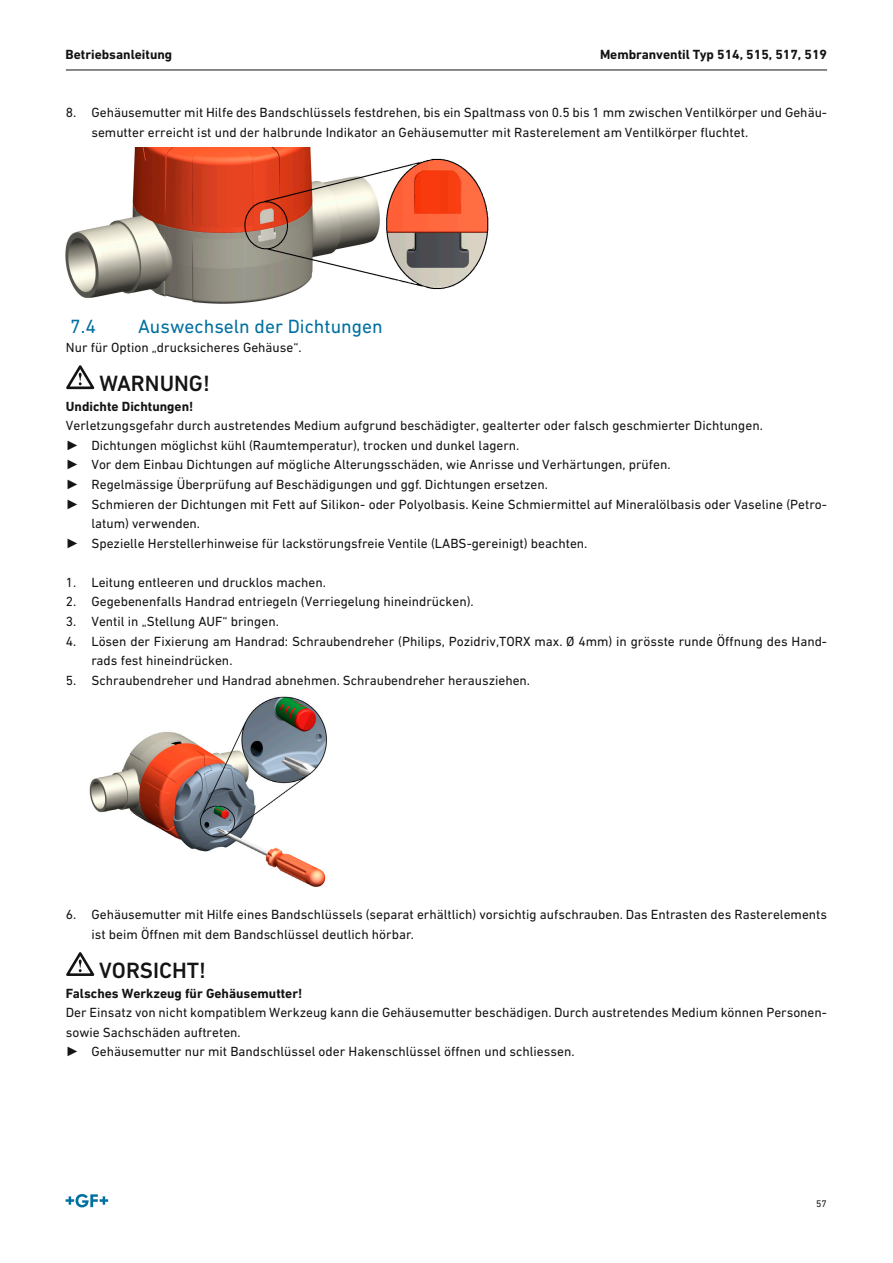
<style>
.page{position:relative;width:893px;height:1263px;background:#fff}
.page>*{position:absolute;margin:0;border:0;box-sizing:border-box;transform-origin:0 0}
.Chapter-Title-15pt-B{font:500 22.5px "DIN Next W1 G";color:#131413}
.t1{font:19.5px "DIN Next W1 G";color:#0070a0}
.Copy-Text-9pt-Black{font:13.5px/19.5px "DIN Next W1 G";color:#131413}
.Copy-Text-9pt-Black-2{font:700 13.5px "DIN Next W1 G";color:#131413}
.t2{font:9.75px "DIN Next W1 G";color:#131413}
.s1{font-family:"Arial"}
</style>
<div class="page">
<svg style="left:66px;top:1194px;width:42px;height:13px"></svg>
<hr style="left:66px;top:70px;width:761px;height:1px;background:#131413">
<img style="left:66px;top:147px;width:423px;height:157px">
<svg style="left:66px;top:365px;width:28px;height:24px"></svg>
<img style="left:89px;top:696px;width:238px;height:191px">
<svg style="left:66px;top:952px;width:28px;height:24px"></svg>
<p class="Copy-Text-9pt-Black-2" style="left:66px;top:46px;width:108px">Betriebsanleitung</p>
<p class="Copy-Text-9pt-Black-2" style="left:600px;top:46px;width:229px">Membranventil Typ 514, 515, 517, 519</p>
<p class="Copy-Text-9pt-Black" style="left:91px;top:103px;width:737px;text-indent:-26px">8. Gehäusemutter mit Hilfe des Bandschlüssels festdrehen, bis ein Spaltmass von 0.5 bis 1 mm zwischen Ventilkörper und Gehäu&shy;semutter erreicht ist und der halbrunde Indikator an Gehäusemutter mit Rasterelement am Ventilkörper fluchtet.</p>
<p class="t1" style="left:70px;top:315px;width:27px">7.4</p>
<p class="t1" style="left:138px;top:315px;width:246px">Auswechseln der Dichtungen</p>
<p class="Copy-Text-9pt-Black" style="left:66px;top:338px;width:237px">Nur für Option „drucksicheres Gehäuse“.</p>
<p class="Chapter-Title-15pt-B" style="left:99px;top:370px;width:112px">WARNUNG!</p>
<p class="Copy-Text-9pt-Black-2" style="left:66px;top:398px;width:129px">Undichte Dichtungen!</p>
<p class="Copy-Text-9pt-Black" style="left:66px;top:416px;width:698px">Verletzungsgefahr durch austretendes Medium aufgrund beschädigter, gealterter oder falsch geschmierter Dichtungen.</p>
<p class="Copy-Text-9pt-Black" style="left:66px;top:435px;width:455px"><span class="s1">►</span> Dichtungen möglichst kühl (Raumtemperatur), trocken und dunkel lagern.</p>
<p class="Copy-Text-9pt-Black" style="left:66px;top:455px;width:606px"><span class="s1">►</span> Vor dem Einbau Dichtungen auf mögliche Alterungsschäden, wie Anrisse und Verhärtungen, prüfen.</p>
<p class="Copy-Text-9pt-Black" style="left:66px;top:474px;width:484px"><span class="s1">►</span> Regelmässige Überprüfung auf Beschädigungen und ggf. Dichtungen ersetzen.</p>
<p class="Copy-Text-9pt-Black" style="left:91px;top:494px;width:737px;text-indent:-26px"><span class="s1">►</span> Schmieren der Dichtungen mit Fett auf Silikon- oder Polyolbasis. Keine Schmiermittel auf Mineralölbasis oder Vaseline (Petro&shy;latum) verwenden.</p>
<p class="Copy-Text-9pt-Black" style="left:66px;top:533px;width:523px"><span class="s1">►</span> Spezielle Herstellerhinweise für lackstörungsfreie Ventile (LABS-gereinigt) beachten.</p>
<p class="Copy-Text-9pt-Black" style="left:66px;top:572px;width:262px">1. Leitung entleeren und drucklos machen.</p>
<p class="Copy-Text-9pt-Black" style="left:66px;top:592px;width:409px">2. Gegebenenfalls Handrad entriegeln (Verriegelung hineindrücken).</p>
<p class="Copy-Text-9pt-Black" style="left:66px;top:611px;width:214px">3. Ventil in „Stellung AUF“ bringen.</p>
<p class="Copy-Text-9pt-Black" style="left:91px;top:631px;width:737px;text-indent:-26px">4. Lösen der Fixierung am Handrad: Schraubendreher (Philips, Pozidriv,TORX max. Ø 4mm) in grösste runde Öffnung des Hand&shy;rads fest hineindrücken.</p>
<p class="Copy-Text-9pt-Black" style="left:66px;top:670px;width:466px">5. Schraubendreher und Handrad abnehmen. Schraubendreher herausziehen.</p>
<p class="Copy-Text-9pt-Black" style="left:91px;top:905px;width:737px;text-indent:-26px">6. Gehäusemutter mit Hilfe eines Bandschlüssels (separat erhältlich) vorsichtig aufschrauben. Das Entrasten des Rasterelements ist beim Öffnen mit dem Bandschlüssel deutlich hörbar.</p>
<p class="Chapter-Title-15pt-B" style="left:99px;top:957px;width:108px">VORSICHT!</p>
<p class="Copy-Text-9pt-Black-2" style="left:66px;top:985px;width:238px">Falsches Werkzeug für Gehäusemutter!</p>
<p class="Copy-Text-9pt-Black" style="left:66px;top:1003px;width:763px">Der Einsatz von nicht kompatiblem Werkzeug kann die Gehäusemutter beschädigen. Durch austretendes Medium können Personen&shy;sowie Sachschäden auftreten.</p>
<p class="Copy-Text-9pt-Black" style="left:66px;top:1042px;width:510px"><span class="s1">►</span> Gehäusemutter nur mit Bandschlüssel oder Hakenschlüssel öffnen und schliessen.</p>
<p class="t2" style="left:816px;top:1197px;width:12px">57</p>
</div>
